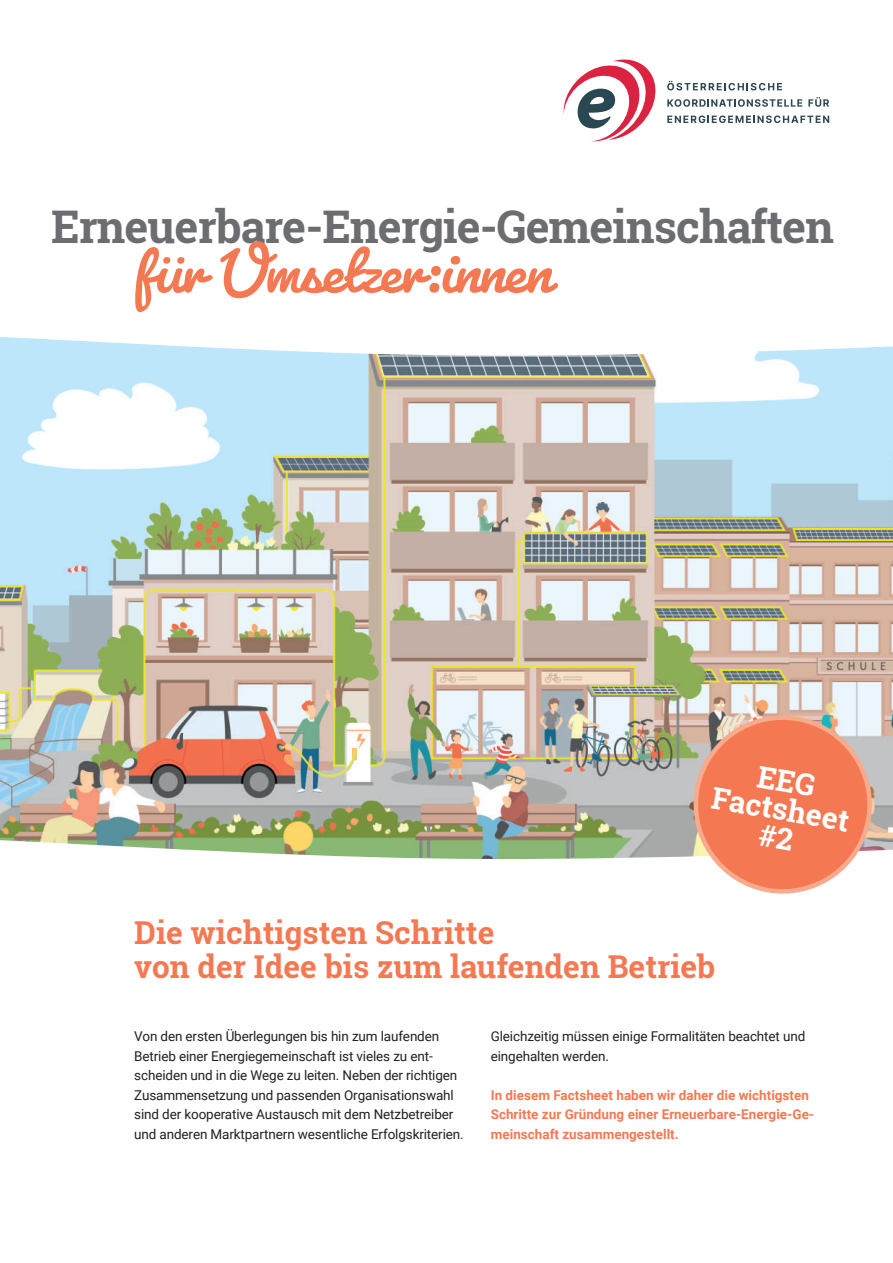
<style>
.page{position:relative;width:893px;height:1263px;background:#fff}
.page>*{position:absolute;margin:0;border:0;box-sizing:border-box;transform-origin:0 0}
.t1{font:700 73.5px "Pacifico";color:#f47953}
.t2{font:700 45px "Roboto Slab";letter-spacing:-.02em;color:#6c6d70}
.t3{font:700 31.5px/34.5px "Roboto Slab";color:#f47953}
.t4{font:700 30px/28.5px "Roboto Slab";color:#fff;text-align:center}
.t5{font:13.5px/19.5px "Roboto";letter-spacing:-.01em;color:#231f20}
.t6{font:700 13.5px/19.5px "Roboto";color:#f47953}
</style>
<div class="page">
<img style="left:0;top:337px;width:893px;height:522px">
<svg style="left:667px;top:81px;width:115px;height:9px"></svg>
<svg style="left:667px;top:99px;width:135px;height:8px"></svg>
<svg style="left:808px;top:97px;width:21px;height:10px"></svg>
<svg style="left:667px;top:115px;width:162px;height:8px"></svg>
<svg style="left:564px;top:60px;width:92px;height:81px"></svg>
<svg style="left:684px;top:705px;width:198px;height:189px"></svg>
<h2 class="t2" style="left:51px;top:196px;width:784px">Erneuerbare-Energie-Gemeinschaften</h2>
<h1 class="t1" style="left:134px;top:224px;width:418px">für Umsetzer:innen</h1>
<h3 class="t4" style="left:720px;top:754px;width:141px;rotate:10deg">EEG<br>Factsheet #2</h3>
<h3 class="t3" style="left:134px;top:915px;width:583px">Die wichtigsten Schritte<br>von der Idee bis zum laufenden Betrieb</h3>
<p class="t5" style="left:134px;top:1026px;width:331px">Von den ersten Überlegungen bis hin zum laufenden Betrieb einer Energiegemeinschaft ist vieles zu ent&shy;scheiden und in die Wege zu leiten. Neben der richtigen Zusammensetzung und passenden Organisationswahl sind der kooperative Austausch mit dem Netzbetreiber und anderen Marktpartnern wesentliche Erfolgskriterien.</p>
<p class="t5" style="left:491px;top:1026px;width:316px">Gleichzeitig müssen einige Formalitäten beachtet und eingehalten werden.</p>
<p class="t6" style="left:491px;top:1084px;width:325px">In diesem Factsheet haben wir daher die wichtigsten<br>Schritte zur Gründung einer Erneuerbare-Energie-Ge&shy;meinschaft zusammengestellt.</p>
</div>
